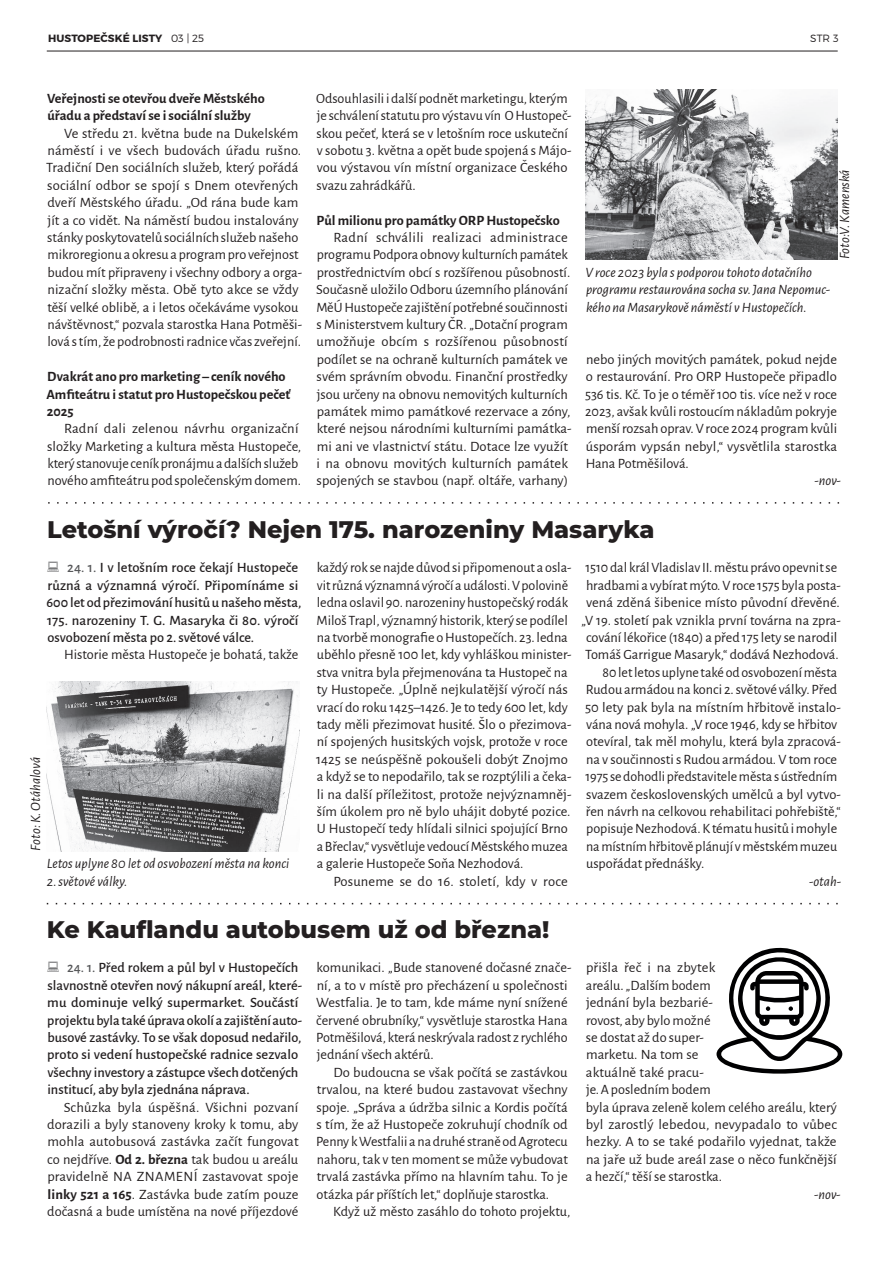
<style>
.page{position:relative;width:893px;height:1263px;background:#fff}
.page>*{position:absolute;margin:0;border:0;box-sizing:border-box;transform-origin:0 0}
.t1{font:800 24px "Montserrat";color:#231f20}
.t2{font:14.25px/17.4px "Alegreya Sans";color:#231f20}
.t3{font:500 14.25px/17.4px "Alegreya Sans";color:#231f20}
.t4{font:italic 14.25px/17.4px "Alegreya Sans";color:#231f20}
.t5{font:700 14.25px/17.4px "Alegreya Sans";color:#231f20}
.t6{font:700 10.5px "Montserrat";letter-spacing:.01em;color:#231f20}
.t7{font:300 10.5px "Montserrat";color:#231f20}
.s1{font-weight:300}
.s2{color:#57585a}
.s3{font-weight:700}
</style>
<div class="page">
<hr style="left:47px;top:51px;width:791px;height:1px;background:#231f20">
<svg style="left:47px;top:903px;width:791px;height:1px"></svg>
<svg style="left:48px;top:502px;width:791px;height:2px"></svg>
<img style="left:47px;top:682px;width:252px;height:170px">
<img style="left:585px;top:89px;width:253px;height:170px">
<svg style="left:716px;top:947px;width:127px;height:127px"></svg>
<p class="t6" style="left:48px;top:32px;width:157px">HUSTOPEČSKÉ LISTY <span class="s1">03 | 25</span></p>
<p class="t7" style="left:810px;top:32px;width:30px">STR 3</p>
<p class="t5" style="left:47px;top:90px;width:219px">Veřejnosti se otevřou dveře Městského úřadu a představí se i sociální služby</p>
<p class="t2" style="left:46px;top:125px;width:257px;text-indent:18px">Ve středu 21. května bude na Dukelském náměstí i ve všech budovách úřadu rušno.<br>Tradiční Den sociálních služeb, který pořádá sociální odbor se spojí s Dnem otevřených dveří Městského úřadu. „Od rána bude kam jít a co vidět. Na náměstí budou instalovány stánky poskytovatelů sociálních služeb našeho mikroregionu a okresu a program pro veřejnost budou mít připraveny i všechny odbory a orga&shy;nizační složky města. Obě tyto akce se vždy těší velké oblibě, a i letos očekáváme vysokou návštěvnost,“ pozvala starostka Hana Potměši&shy;lová s tím, že podrobnosti radnice včas zveřejní.</p>
<p class="t5" style="left:47px;top:368px;width:246px">Dvakrát ano pro marketing – ceník nového<br>Amfiteátru i statut pro Hustopečskou pečeť<br>2025</p>
<p class="t2" style="left:47px;top:420px;width:255px;text-indent:17px">Radní dali zelenou návrhu organizační složky Marketing a kultura města Hustopeče, který stanovuje ceník pronájmu a dalších služeb nového amfiteátru pod společenským domem.</p>
<p class="t2" style="left:316px;top:90px;width:257px">Odsouhlasili i další podnět marketingu, kterým je schválení statutu pro výstavu vín O Hustopeč&shy;skou pečeť, která se v letošním roce uskuteční v sobotu 3. května a opět bude spojená s Májo&shy;vou výstavou vín místní organizace Českého svazu zahrádkářů.</p>
<p class="t5" style="left:317px;top:212px;width:245px">Půl milionu pro památky ORP Hustopečsko</p>
<p class="t2" style="left:316px;top:229px;width:257px;text-indent:17px">Radní schválili realizaci administrace programu Podpora obnovy kulturních památek prostřednictvím obcí s rozšířenou působností.<br>Současně uložilo Odboru územního plánování MěÚ Hustopeče zajištění potřebné součinnosti s Ministerstvem kultury ČR. „Dotační program umožňuje obcím s rozšířenou působností podílet se na ochraně kulturních památek ve svém správním obvodu. Finanční prostředky jsou určeny na obnovu nemovitých kulturních památek mimo památkové rezervace a zóny, které nejsou národními kulturními památka&shy;mi ani ve vlastnictví státu. Dotace lze využít i na obnovu movitých kulturních památek spojených se stavbou (např. oltáře, varhany)</p>
<p class="t4" style="left:585px;top:264px;width:246px">V roce 2023 byla s podporou tohoto dotačního programu restaurována socha sv. Jana Nepomuc&shy;kého na Masarykově náměstí v Hustopečích.</p>
<p class="t4" style="left:836px;top:259px;width:92px;rotate:-90deg">Foto:V. Kamenská</p>
<p class="t2" style="left:585px;top:351px;width:254px;text-align:justify">nebo jiných movitých památek, pokud nejde o restaurování. Pro ORP Hustopeče připadlo 536 tis. Kč. To je o téměř 100 tis. více než v roce 2023, avšak kvůli rostoucím nákladům pokryje menší rozsah oprav. V roce 2024 program kvůli úsporám vypsán nebyl,“ vysvětlila starostka Hana Potměšilová.</p>
<p class="t4" style="left:814px;top:472px;width:28px">-nov-</p>
<h1 class="t1" style="left:47px;top:518px;width:609px">Letošní výročí? Nejen 175. narozeniny Masaryka</h1>
<p class="t3" style="left:47px;top:559px;width:256px;text-indent:21px"><span class="s2">24. 1.</span> I v letošním roce čekají Hustopeče různá a významná výročí. Připomínáme si 600 let od přezimování husitů u našeho města, 175. narozeniny T. G. Masaryka či 80. výročí osvobození města po 2. světové válce.</p>
<p class="t2" style="left:64px;top:646px;width:236px">Historie města Hustopeče je bohatá, takže</p>
<p class="t2" style="left:316px;top:559px;width:257px">každý rok se najde důvod si připomenout a osla&shy;vit různá významná výročí a události. V polovině ledna oslavil 90. narozeniny hustopečský rodák Miloš Trapl, významný historik, který se podílel na tvorbě monografie o Hustopečích. 23. ledna uběhlo přesně 100 let, kdy vyhláškou minister&shy;stva vnitra byla přejmenována ta Hustopeč na ty Hustopeče. „Úplně nejkulatější výročí nás vrací do roku 1425–1426. Je to tedy 600 let, kdy tady měli přezimovat husité. Šlo o přezimova&shy;ní spojených husitských vojsk, protože v roce 1425 se neúspěšně pokoušeli dobýt Znojmo a když se to nepodařilo, tak se rozptýlili a čeka&shy;li na další příležitost, protože nejvýznamněj&shy;ším úkolem pro ně bylo uhájit dobyté pozice.<br>U Hustopečí tedy hlídali silnici spojující Brno a Břeclav,“ vysvětluje vedoucí Městského muzea a galerie Hustopeče Soňa Nezhodová.</p>
<p class="t2" style="left:333px;top:872px;width:236px">Posuneme se do 16. století, kdy v roce</p>
<p class="t2" style="left:585px;top:559px;width:253px">1510 dal král Vladislav II. městu právo opevnit se</p>
<p class="t2" style="left:586px;top:577px;width:256px">hradbami a vybírat mýto. V roce 1575 byla posta-</p>
<p class="t2" style="left:586px;top:594px;width:255px">vená zděná šibenice místo původní dřevěné.</p>
<p class="t2" style="left:581px;top:612px;width:261px">„V 19. století pak vznikla první továrna na zpra-</p>
<p class="t2" style="left:586px;top:629px;width:253px">cování lékořice (1840) a před 175 lety se narodil</p>
<p class="t2" style="left:585px;top:646px;width:255px">Tomáš Garrigue Masaryk,“ dodává Nezhodová.</p>
<p class="t2" style="left:603px;top:664px;width:236px">80 let letos uplyne také od osvobození města</p>
<p class="t2" style="left:586px;top:681px;width:253px">Rudou armádou na konci 2. světové války. Před</p>
<p class="t2" style="left:585px;top:699px;width:257px">50 lety pak byla na místním hřbitově instalo-</p>
<p class="t2" style="left:586px;top:716px;width:253px">vána nová mohyla. „V roce 1946, kdy se hřbitov</p>
<p class="t2" style="left:586px;top:733px;width:256px">otevíral, tak měl mohylu, která byla zpracová-</p>
<p class="t2" style="left:586px;top:751px;width:253px">na v součinnosti s Rudou armádou. V tom roce</p>
<p class="t2" style="left:585px;top:768px;width:253px">1975 se dohodli představitele města s ústředním</p>
<p class="t2" style="left:586px;top:785px;width:256px">svazem československých umělců a byl vytvo-</p>
<p class="t2" style="left:586px;top:803px;width:256px">řen návrh na celkovou rehabilitaci pohřebiště,“</p>
<p class="t2" style="left:586px;top:820px;width:253px">popisuje Nezhodová. K tématu husitů i mohyle</p>
<p class="t2" style="left:586px;top:838px;width:252px">na místním hřbitově plánují v městském muzeu</p>
<p class="t2" style="left:586px;top:855px;width:120px">uspořádat přednášky.</p>
<p class="t4" style="left:809px;top:872px;width:34px">-otah-</p>
<p class="t4" style="left:27px;top:851px;width:95px;rotate:-90deg">Foto: K. Otáhalová</p>
<p class="t4" style="left:47px;top:855px;width:244px">Letos uplyne 80 let od osvobození města na konci</p>
<p class="t4" style="left:47px;top:872px;width:82px">2. světové války.</p>
<h1 class="t1" style="left:47px;top:918px;width:504px">Ke Kauflandu autobusem už od března!</h1>
<p class="t3" style="left:47px;top:959px;width:256px;text-indent:20px"><span class="s2">24. 1.</span> Před rokem a půl byl v Hustopečích slavnostně otevřen nový nákupní areál, které&shy;mu dominuje velký supermarket. Součástí projektu byla také úprava okolí a zajištění auto&shy;busové zastávky. To se však doposud nedařilo, proto si vedení hustopečské radnice sezvalo všechny investory a zástupce všech dotčených institucí, aby byla zjednána náprava.</p>
<p class="t2" style="left:47px;top:1098px;width:253px;text-align:justify;text-indent:17px">Schůzka byla úspěšná. Všichni pozvaní dorazili a byly stanoveny kroky k tomu, aby mohla autobusová zastávka začít fungovat co nejdříve. <span class="s3">Od 2. března</span> tak budou u areálu pravidelně NA ZNAMENÍ zastavovat spoje <span class="s3">linky 521 a 165</span>. Zastávka bude zatím pouze dočasná a bude umístěna na nové příjezdové</p>
<p class="t2" style="left:316px;top:959px;width:257px">komunikaci. „Bude stanovené dočasné znače&shy;ní, a to v místě pro přecházení u společnosti Westfalia. Je to tam, kde máme nyní snížené červené obrubníky,“ vysvětluje starostka Hana Potměšilová, která neskrývala radost z rychlého jednání všech aktérů.</p>
<p class="t2" style="left:316px;top:1064px;width:253px;text-align:justify;text-indent:17px">Do budoucna se však počítá se zastávkou trvalou, na které budou zastavovat všechny spoje. „Správa a údržba silnic a Kordis počítá s tím, že až Hustopeče zokruhují chodník od Penny k Westfalii a na druhé straně od Agrotecu nahoru, tak v ten moment se může vybudovat trvalá zastávka přímo na hlavním tahu. To je otázka pár příštích let,“ doplňuje starostka.</p>
<p class="t2" style="left:333px;top:1203px;width:239px">Když už město zasáhlo do tohoto projektu,</p>
<p class="t2" style="left:586px;top:959px;width:253px">přišla řeč i na zbytek<br>areálu. „Dalším bodem<br>jednání byla bezbarié-<br>rovost, aby bylo možné<br>se dostat až do super-<br>marketu. Na tom se<br>aktuálně také pracu-<br>je. A posledním bodem<br>byla úprava zeleně kolem celého areálu, který byl zarostlý lebedou, nevypadalo to vůbec hezky. A to se také podařilo vyjednat, takže na jaře už bude areál zase o něco funkčnější a hezčí,“ těší se starostka.</p>
<p class="t4" style="left:814px;top:1185px;width:28px">-nov-</p>
</div>
